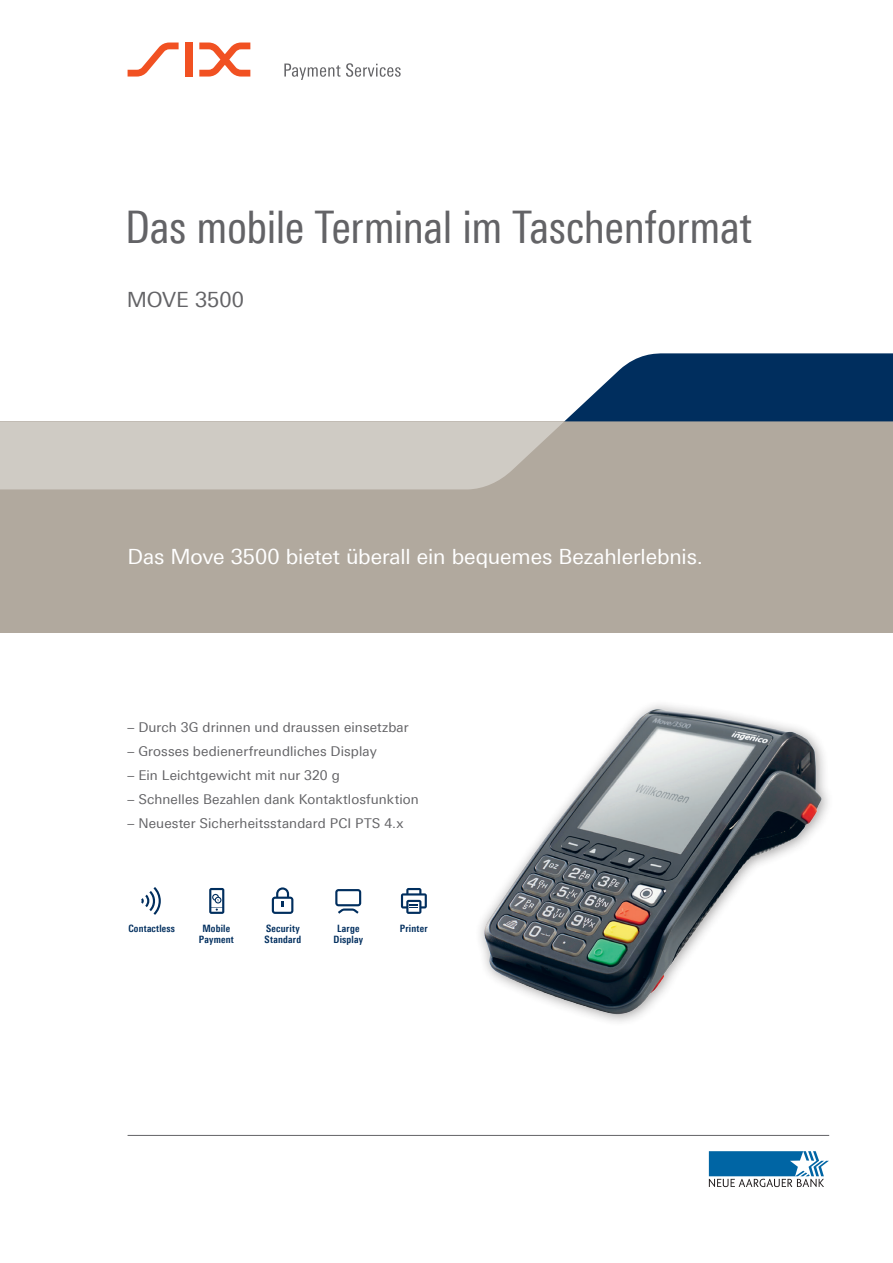
<style>
.page{position:relative;width:893px;height:1263px;background:#fff}
.page>*{position:absolute;margin:0;border:0;box-sizing:border-box;transform-origin:0 0}
.t1{font:45px "Linotype Univers 420 Cn";letter-spacing:-.01em;color:#636366}
.t2{font:21px "Linotype Univers 430";letter-spacing:-.005em;color:#fff}
.t3{font:21px "Linotype Univers 430";color:#636366}
.t4{font:13.5px "Linotype Univers 430";letter-spacing:.01em;color:#636366}
.t5{font:700 10.2px/10.5px "Linotype Univers 620 Cn";letter-spacing:.02em;color:#002e5e;text-align:center}
</style>
<div class="page">
<div style="left:0;top:421px;width:893px;height:212px;background:#b1a99e"></div>
<svg style="left:0;top:353px;width:893px;height:136px"></svg>
<svg style="left:335px;top:889px;width:26px;height:25px"></svg>
<svg style="left:401px;top:888px;width:26px;height:26px"></svg>
<svg style="left:272px;top:887px;width:21px;height:27px"></svg>
<svg style="left:209px;top:888px;width:15px;height:26px"></svg>
<svg style="left:141px;top:887px;width:20px;height:28px"></svg>
<img style="left:481px;top:706px;width:344px;height:309px">
<svg style="left:128px;top:43px;width:51px;height:34px"></svg>
<div style="left:185px;top:43px;width:8px;height:34px;background:#f15122"></div>
<svg style="left:199px;top:43px;width:51px;height:34px"></svg>
<svg style="left:284px;top:63px;width:117px;height:17px"></svg>
<hr style="left:128px;top:1135px;width:701px;height:1px;background:#636366">
<svg style="left:709px;top:1151px;width:120px;height:36px"></svg>
<h1 class="t1" style="left:125px;top:201px;width:629px">Das mobile Terminal im Taschenformat</h1>
<h2 class="t3" style="left:127px;top:288px;width:119px">MOVE 3500</h2>
<h2 class="t2" style="left:128px;top:544px;width:577px">Das Move 3500 bietet überall ein bequemes Bezahlerlebnis.</h2>
<p class="t4" style="left:128px;top:720px;width:283px">– Durch 3G drinnen und draussen einsetzbar</p>
<p class="t4" style="left:128px;top:744px;width:251px">– Grosses bedienerfreundliches Display</p>
<p class="t4" style="left:128px;top:768px;width:214px">– Ein Leichtgewicht mit nur 320 g</p>
<p class="t4" style="left:128px;top:792px;width:293px">– Schnelles Bezahlen dank Kontaktlosfunktion</p>
<p class="t4" style="left:128px;top:816px;width:277px">– Neuester Sicherheitsstandard PCI PTS 4.x</p>
<p class="t5" style="left:128px;top:923px;width:48px">Contactless</p>
<p class="t5" style="left:199px;top:923px;width:37px">Mobile<br>Payment</p>
<p class="t5" style="left:265px;top:923px;width:38px;text-align:left">Security<br>Standard</p>
<p class="t5" style="left:334px;top:923px;width:31px">Large<br>Display</p>
<p class="t5" style="left:400px;top:923px;width:29px">Printer</p>
</div>
